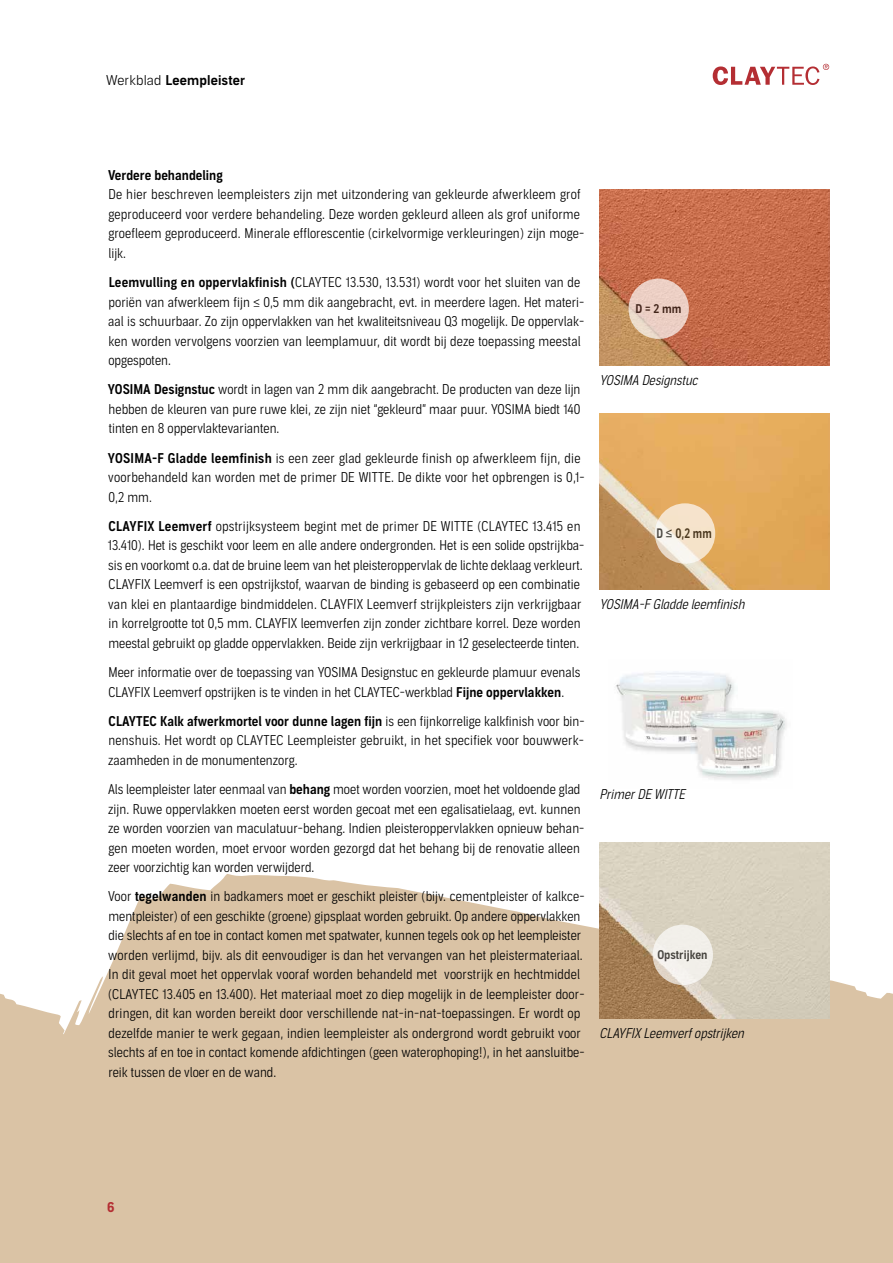
<style>
.page{position:relative;width:893px;height:1263px;background:#fff}
.page>*{position:absolute;margin:0;border:0;box-sizing:border-box;transform-origin:0 0}
.t1{font:300 13.5px/19.5px "Aago Condensed";letter-spacing:.005em;color:#000}
.t2{font:13.5px "Aago Condensed Sm";color:#000}
.t3{font:italic 300 13.5px "Aago Condensed";color:#000}
.t4{font:13.5px "Aago Sm";letter-spacing:.01em;color:#000}
.t5{font:700 13.5px "Aago";color:#b42e33}
.t6{font:13.05px "Aago Condensed Sm";color:#000;scale:.89 1}
.t7{font:12px "Aago Condensed Sm";color:#000}
.s1{font-family:"Aago";font-weight:300}
.s2{font-family:"Aago Condensed Sm";font-weight:400}
.s3{font-family:"Aago Condensed";font-weight:300}
.s4{font-family:"Arial"}
</style>
<div class="page">
<svg style="left:0;top:874px;width:893px;height:389px;fill:#dac3a5"></svg>
<svg style="left:713px;top:64px;width:116px;height:21px"></svg>
<img style="left:616px;top:671px;width:171px;height:109px">
<img style="left:600px;top:190px;width:229px;height:175px">
<svg style="left:628px;top:279px;width:61px;height:60px;fill:#eccfc4"></svg>
<img style="left:600px;top:414px;width:229px;height:175px">
<svg style="left:655px;top:503px;width:60px;height:61px;fill:#f5e3cb"></svg>
<img style="left:600px;top:843px;width:229px;height:175px">
<svg style="left:653px;top:925px;width:60px;height:60px;fill:#f2efea"></svg>
<p class="t4" style="left:106px;top:72px;width:140px"><span class="s1">Werkblad</span> Leempleister</p>
<p class="t2" style="left:108px;top:167px;width:116px">Verdere behandeling</p>
<p class="t1" style="left:108px;top:185px;width:477px">De hier beschreven leempleisters zijn met uitzondering van gekleurde afwerkleem grof geproduceerd voor verdere behandeling. Deze worden gekleurd alleen als grof uniforme groefleem geproduceerd. Minerale efflorescentie (cirkelvormige verkleuringen) zijn moge&shy;lijk.</p>
<p class="t1" style="left:108px;top:273px;width:478px"><span class="s2">Leemvulling en oppervlakfinish (</span>CLAYTEC 13.530, 13.531) wordt voor het sluiten van de poriën van afwerkleem fijn ≤ 0,5 mm dik aangebracht, evt. in meerdere lagen. Het materi&shy;aal is schuurbaar. Zo zijn oppervlakken van het kwaliteitsniveau Q3 mogelijk. De oppervlak&shy;ken worden vervolgens voorzien van leemplamuur, dit wordt bij deze toepassing meestal opgespoten.</p>
<p class="t1" style="left:108px;top:380px;width:474px;text-align:justify"><span class="s2">YOSIMA Designstuc</span> wordt in lagen van 2 mm dik aangebracht. De producten van deze lijn hebben de kleuren van pure ruwe klei, ze zijn niet “gekleurd” maar puur. YOSIMA biedt 140 tinten en 8 oppervlaktevarianten.</p>
<p class="t1" style="left:108px;top:448px;width:478px"><span class="s2">YOSIMA-F Gladde leemfinish</span> is een zeer glad gekleurde finish op afwerkleem fijn, die voorbehandeld kan worden met de primer DE WITTE. De dikte voor het opbrengen is 0,1-<br>0,2 mm.</p>
<p class="t1" style="left:108px;top:517px;width:478px"><span class="s2">CLAYFIX Leemverf</span> opstrijksysteem begint met de primer DE WITTE (CLAYTEC 13.415 en 13.410). Het is geschikt voor leem en alle andere ondergronden. Het is een solide opstrijkba&shy;sis en voorkomt o.a. dat de bruine leem van het pleisteroppervlak de lichte deklaag verkleurt.<br>CLAYFIX Leemverf is een opstrijkstof, waarvan de binding is gebaseerd op een combinatie van klei en plantaardige bindmiddelen. CLAYFIX Leemverf strijkpleisters zijn verkrijgbaar in korrelgrootte tot 0,5 mm. CLAYFIX leemverfen zijn zonder zichtbare korrel. Deze worden meestal gebruikt op gladde oppervlakken. Beide zijn verkrijgbaar in 12 geselecteerde tinten.</p>
<p class="t1" style="left:109px;top:663px;width:473px">Meer informatie over de toepassing van YOSIMA Designstuc en gekleurde plamuur evenals<br>CLAYFIX Leemverf opstrijken is te vinden in het CLAYTEC-werkblad <span class="s2">Fijne oppervlakken</span>.</p>
<p class="t2" style="left:109px;top:713px;width:477px">CLAYTEC Kalk afwerkmortel voor dunne lagen fijn <span class="s3">is een fijnkorrelige kalkfinish voor bin-</span></p>
<p class="t1" style="left:108px;top:731px;width:477px">nenshuis. Het wordt op CLAYTEC Leempleister gebruikt, in het specifiek voor bouwwerk&shy;zaamheden in de monumentenzorg.</p>
<p class="t1" style="left:108px;top:780px;width:478px">Als leempleister later eenmaal van <span class="s2">behang</span> moet worden voorzien, moet het voldoende glad zijn. Ruwe oppervlakken moeten eerst worden gecoat met een egalisatielaag, evt. kunnen ze worden voorzien van maculatuur-behang. Indien pleisteroppervlakken opnieuw behan&shy;gen moeten worden, moet ervoor worden gezorgd dat het behang bij de renovatie alleen zeer voorzichtig kan worden verwijderd.</p>
<p class="t1" style="left:108px;top:887px;width:478px">Voor <span class="s2">tegelwanden</span> in badkamers moet er geschikt pleister (bijv. cementpleister of kalkce&shy;mentpleister) of een geschikte (groene) gipsplaat worden gebruikt. Op andere oppervlakken die slechts af en toe in contact komen met spatwater, kunnen tegels ook op het leempleister worden verlijmd, bijv. als dit eenvoudiger is dan het vervangen van het pleistermateriaal.<br>In dit geval moet het oppervlak vooraf worden behandeld met voorstrijk en hechtmiddel (CLAYTEC 13.405 en 13.400). Het materiaal moet zo diep mogelijk in de leempleister door&shy;dringen, dit kan worden bereikt door verschillende nat-in-nat-toepassingen. Er wordt op dezelfde manier te werk gegaan, indien leempleister als ondergrond wordt gebruikt voor slechts af en toe in contact komende afdichtingen (geen waterophoping!), in het aansluitbe&shy;reik tussen de vloer en de wand.</p>
<p class="t7" style="left:635px;top:302px;width:48px">D = 2 mm</p>
<p class="t3" style="left:600px;top:372px;width:100px">YOSIMA Designstuc</p>
<p class="t6" style="left:656px;top:526px;width:64px">D <span class="s4">≤</span> 0,2 mm</p>
<p class="t3" style="left:600px;top:596px;width:146px">YOSIMA-F Gladde leemfinish</p>
<p class="t3" style="left:600px;top:786px;width:87px">Primer DE WITTE</p>
<p class="t7" style="left:657px;top:948px;width:52px">Opstrijken</p>
<p class="t3" style="left:600px;top:1025px;width:146px">CLAYFIX Leemverf opstrijken</p>
<p class="t5" style="left:107px;top:1199px;width:9px">6</p>
</div>
